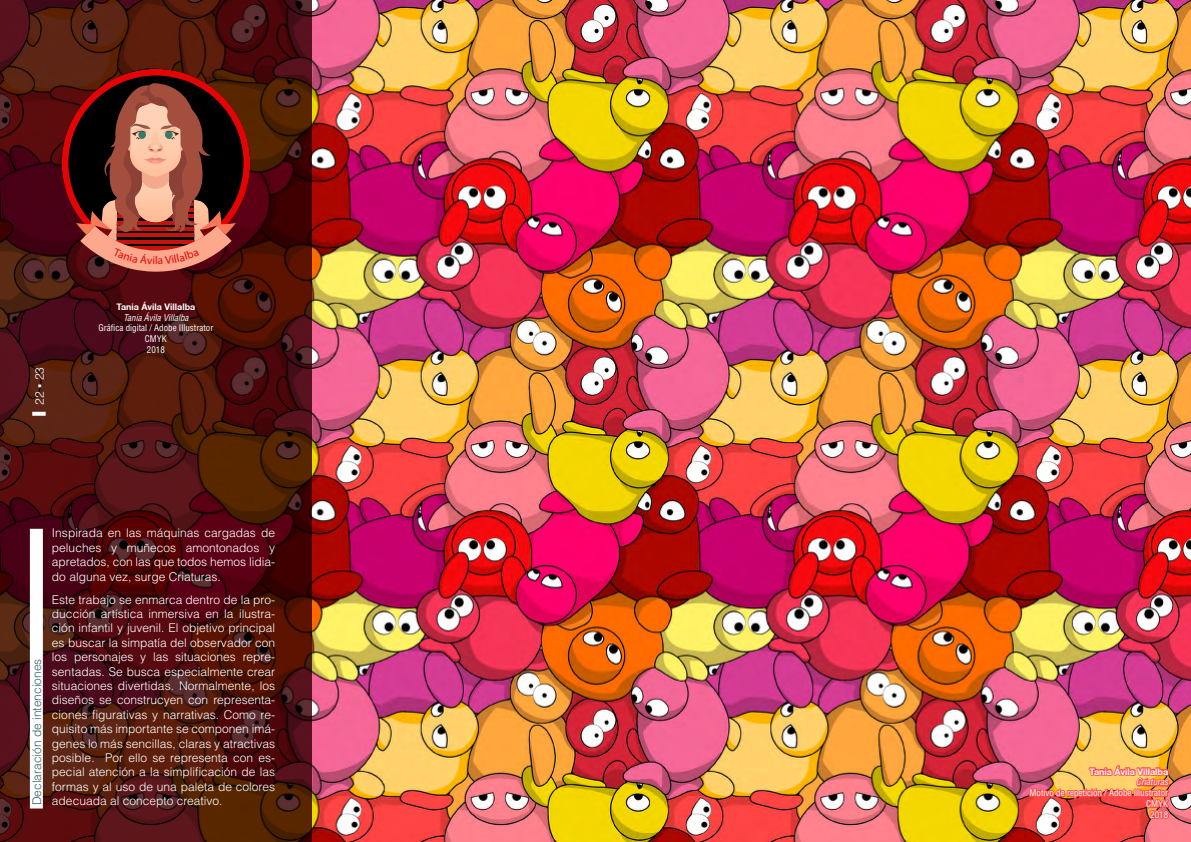
<style>
.page{position:relative;width:1191px;height:842px;background:#fff}
.page>*{position:absolute;margin:0;border:0;box-sizing:border-box;transform-origin:0 0}
.t1{font:300 12px/14.4px "Helvetica LT Std";color:#fff;text-align:justify}
.t2{font:300 12px "Helvetica LT Std";color:#346469}
.t3{font:condensed 9px/10.8px "Helvetica LT Std";color:#fff;text-align:center}
.s1{font-family:"Impact";font-weight:400}
.s2{font-family:"Helvetica Neue CE";font-weight:700;font-stretch:normal}
.s3{font-style:italic}
</style>
<div class="page">
<img style="left:312px;top:0;width:879px;height:842px">
<svg style="left:0;top:0;width:312px;height:842px;background:#4e120e"></svg>
<img style="left:1028px;top:757px;width:144px;height:85px">
<div style="left:30px;top:529px;width:13px;height:279px;background:#fff"></div>
<svg style="left:32px;top:412px;width:14px;height:4px"></svg>
<svg style="left:62px;top:69px;width:188px;height:203px;background:#7c3b30"></svg>
<p class="t1" style="left:32px;top:405px;width:39px;rotate:-90deg">22 <span class="s1">▪</span> 23</p>
<p class="t3" style="left:98px;top:301px;width:116px"><span class="s2">Tania Ávila Villalba<br></span><span class="s3">Tania Ávila Villalba<br></span>Gráfica digital / Adobe Illustrator<br>CMYK<br>2018</p>
<p class="t2" style="left:29px;top:805px;width:148px;rotate:-90deg">Declaración de intenciones</p>
<p class="t1" style="left:52px;top:526px;width:225px">Inspirada en las máquinas cargadas de peluches y muñecos amontonados y apretados, con las que todos hemos lidia&shy;do alguna vez, surge Criaturas.</p>
<p class="t1" style="left:52px;top:592px;width:225px">Este trabajo se enmarca dentro de la pro&shy;ducción artística inmersiva en la ilustra&shy;ción infantil y juvenil. El objetivo principal es buscar la simpatía del observador con los personajes y las situaciones repre&shy;sentadas. Se busca especialmente crear situaciones divertidas. Normalmente, los diseños se construcyen con representa&shy;ciones figurativas y narrativas. Como re&shy;quisito más importante se componen imá&shy;genes lo más sencillas, claras y atractivas posible. Por ello se representa con es&shy;pecial atención a la simplificación de las formas y al uso de una paleta de colores adecuada al concepto creativo.</p>
<p class="t3" style="left:1029px;top:766px;width:140px;text-align:right"><span class="s2">Tania Ávila Villalba<br></span><span class="s3">Criaturas<br></span>Motivo de repetición / Adobe Illustrator<br>CMYK<br>2018</p>
</div>
